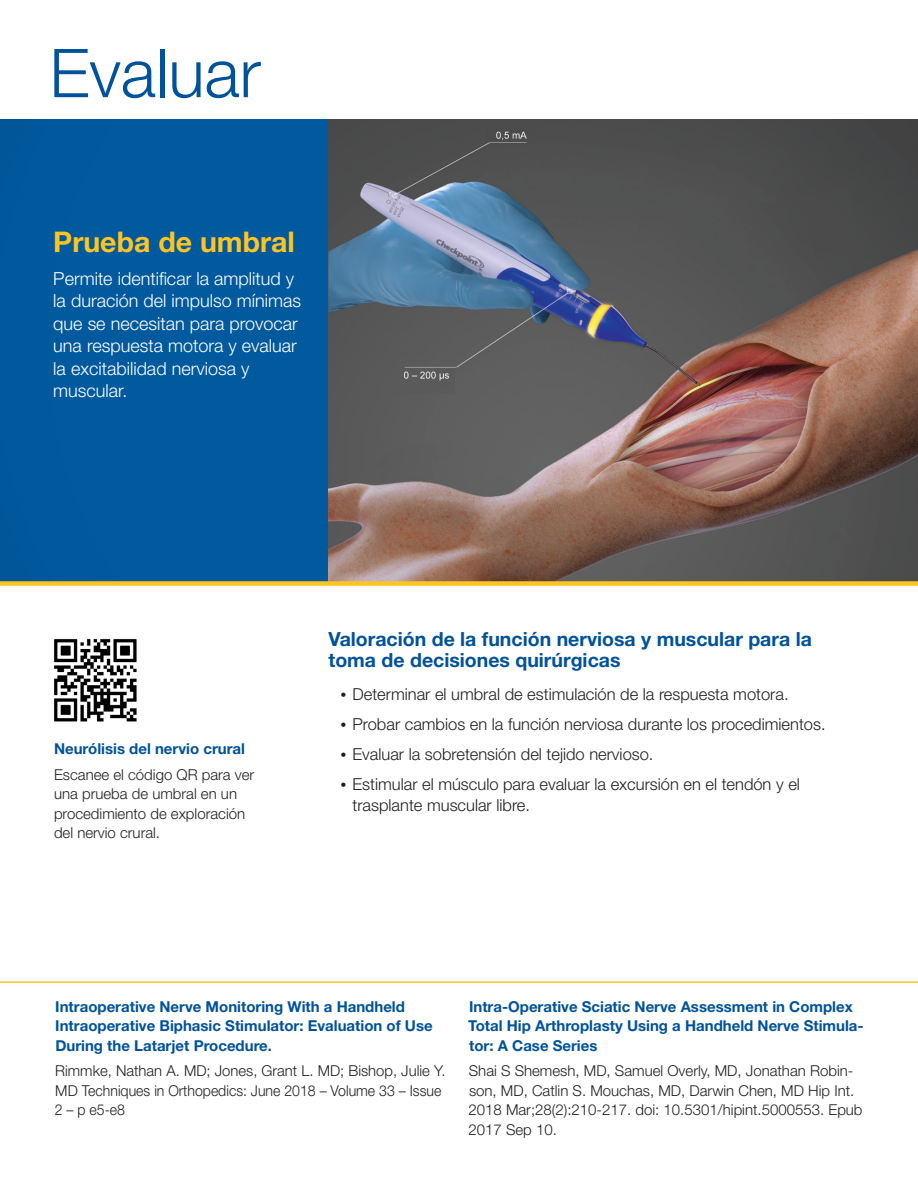
<style>
.page{position:relative;width:918px;height:1188px;background:#fff}
.page>*{position:absolute;margin:0;border:0;box-sizing:border-box;transform-origin:0 0}
.Main_Body_Copy{font:300 67.5px "Helvetica Neue LT Std";color:#01529a}
.t1{font:700 28.5px "Helvetica Neue LT Std";color:#fec422}
.t2{font:700 19.5px/21px "Helvetica Neue LT Std";color:#01529a}
.t3{font:300 18px/22.5px "Helvetica Neue LT Std";color:#fff}
.t4{font:300 16.5px/21px "Helvetica Neue LT Std";color:#231f20}
.t5{font:300 15px/19.5px "Helvetica Neue LT Std";color:#231f20}
.t6{font:700 15px/19.5px "Helvetica Neue LT Std";color:#01529a}
.s1{font-size:12px}
</style>
<div class="page">
<div style="left:0;top:120px;width:918px;height:464px;background:#01599e"></div>
<img style="left:328px;top:120px;width:590px;height:461px">
<img style="left:54px;top:639px;width:83px;height:83px">
<div style="left:0;top:581px;width:918px;height:5px;background:#fec422"></div>
<hr style="left:0;top:981px;width:918px;height:2px;background:#fec422">
<p class="Main_Body_Copy" style="left:50px;top:32px;width:213px">Evaluar</p>
<p class="t1" style="left:53px;top:224px;width:243px">Prueba de umbral</p>
<p class="t3" style="left:53px;top:267px;width:249px">Permite identificar la amplitud y la duración del impulso mínimas que se necesitan para provocar una respuesta motora y evaluar la excitabilidad nerviosa y muscular.</p>
<p class="t6" style="left:54px;top:739px;width:193px">Neurólisis del nervio crural</p>
<p class="t5" style="left:54px;top:765px;width:202px">Escanee el código QR para ver una prueba de umbral en un procedimiento de exploración del nervio crural.</p>
<p class="t2" style="left:328px;top:628px;width:485px">Valoración de la función nerviosa y muscular para la toma de decisiones quirúrgicas</p>
<p class="t4" style="left:340px;top:683px;width:450px"><span class="s1">•</span> Determinar el umbral de estimulación de la respuesta motora.</p>
<p class="t4" style="left:340px;top:713px;width:487px"><span class="s1">•</span> Probar cambios en la función nerviosa durante los procedimientos.</p>
<p class="t4" style="left:340px;top:743px;width:315px"><span class="s1">•</span> Evaluar la sobretensión del tejido nervioso.</p>
<p class="t4" style="left:352px;top:773px;width:449px;text-indent:-12px"><span class="s1">•</span> Estimular el músculo para evaluar la excursión en el tendón y el trasplante muscular libre.</p>
<p class="t6" style="left:55px;top:996px;width:379px">Intraoperative Nerve Monitoring With a Handheld<br>Intraoperative Biphasic Stimulator: Evaluation of Use<br>During the Latarjet Procedure.</p>
<p class="t5" style="left:55px;top:1061px;width:392px">Rimmke, Nathan A. MD; Jones, Grant L. MD; Bishop, Julie Y.<br>MD Techniques in Orthopedics: June 2018 – Volume 33 – Issue<br>2 – p e5-e8</p>
<p class="t6" style="left:468px;top:996px;width:397px">Intra-Operative Sciatic Nerve Assessment in Complex<br>Total Hip Arthroplasty Using a Handheld Nerve Stimula&shy;tor: A Case Series</p>
<p class="t5" style="left:469px;top:1061px;width:396px">Shai S Shemesh, MD, Samuel Overly, MD, Jonathan Robin&shy;son, MD, Catlin S. Mouchas, MD, Darwin Chen, MD Hip Int.<br>2018 Mar;28(2):210-217. doi: 10.5301/hipint.5000553. Epub 2017 Sep 10.</p>
</div>
